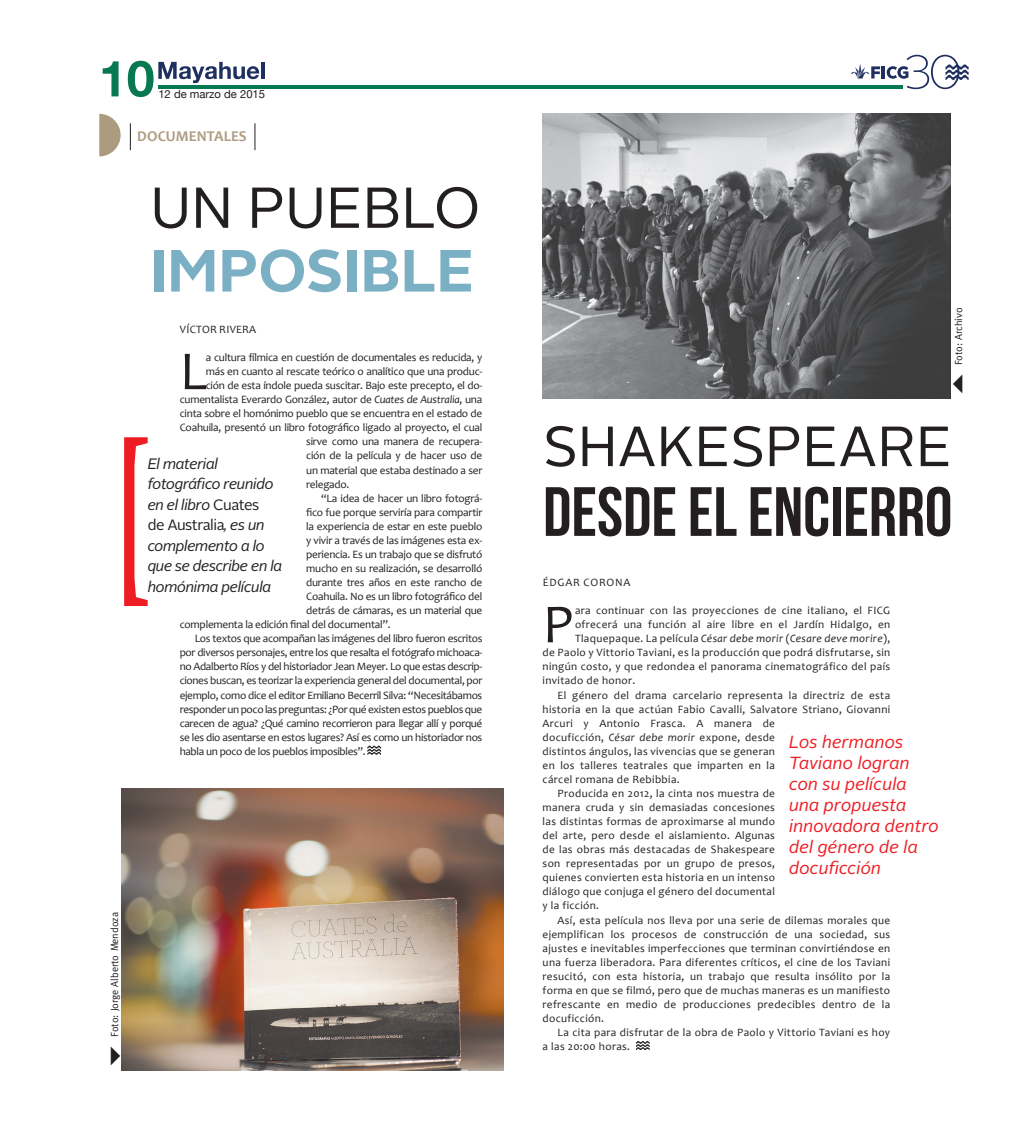
<style>
.page{position:relative;width:1025px;height:1125px;background:#fff}
.page>*{position:absolute;margin:0;border:0;box-sizing:border-box;transform-origin:0 0}
.t1{font:69.5px "Bebas Neue";color:#231f20}
.t2{font:700 59.38px "Alright Sans";color:#7bb0c4}
.t3{font:57.5px "Alright Sans";color:#231f20}
.t4{font:56.5px "Alright Sans";color:#231f20}
.t5{font:55.5px "Candara";color:#231f20}
.t6{font:700 50px "Helvetica Neue";color:#087851}
.t7{font:italic 17.5px/21px "Alright Sans";color:#ee1d23}
.t8{font:italic 15px/20.5px "Alright Sans";letter-spacing:-.03em;color:#231f20}
.t9{font:700 15px "Candara";color:#ae9d81}
.t10{font:11.25px "Candara";letter-spacing:-.02em;color:#231f20}
.t11{font:11.25px "Candara";letter-spacing:.03em;color:#231f20}
.t12{font:italic 11.25px "Candara";letter-spacing:.03em;color:#231f20}
.t13{font:11.25px "Helvetica Neue";color:#231f20}
.t14{font:11.25px "Candara";letter-spacing:.02em;color:#231f20}
.t15{font:10.25px "Meta Normal";color:#231f20}
.s1{font-style:italic}
.s2{font-style:normal}
</style>
<div class="page">
<hr style="left:158px;top:85px;width:744px;height:3px;background:#087851">
<svg style="left:158px;top:62px;width:101px;height:21px"></svg>
<hr style="left:261px;top:62px;width:3px;height:17px;background:#1f2f60">
<svg style="left:850px;top:55px;width:118px;height:34px"></svg>
<svg style="left:636px;top:1041px;width:13px;height:9px"></svg>
<svg style="left:367px;top:746px;width:14px;height:9px"></svg>
<img style="left:542px;top:114px;width:408px;height:284px">
<img style="left:121px;top:789px;width:382px;height:281px">
<svg style="left:124px;top:437px;width:24px;height:169px"></svg>
<svg style="left:99px;top:114px;width:22px;height:42px"></svg>
<svg style="left:130px;top:123px;width:1px;height:27px"></svg>
<svg style="left:254px;top:123px;width:1px;height:27px"></svg>
<h3 class="t6" style="left:99px;top:39px;width:57px">10</h3>
<p class="t13" style="left:158px;top:86px;width:108px">12 de marzo de 2015</p>
<h3 class="t9" style="left:137px;top:127px;width:111px">DOCUMENTALES</h3>
<h3 class="t3" style="left:150px;top:169px;width:134px">UN PUE</h3>
<h3 class="t3" style="left:362px;top:169px;width:119px">BLO</h3>
<h2 class="t2" style="left:150px;top:229px;width:325px">IMPOSIBLE</h2>
<p class="t14" style="left:180px;top:322px;width:78px">Víctor Rivera</p>
<h3 class="t5" style="left:180px;top:336px;width:23px">L</h3>
<p class="t10" style="left:206px;top:350px;width:278px">a cultura fílmica en cuestión de documentales es reducida, y</p>
<p class="t10" style="left:206px;top:364px;width:278px">más en cuanto al rescate teórico o analítico que una produc-</p>
<p class="t10" style="left:206px;top:378px;width:278px">ción de esta índole pueda suscitar. Bajo este precepto, el do-</p>
<p class="t10" style="left:180px;top:393px;width:304px">cumentalista Everardo González, autor de <span class="s1">Cuates de Australia</span>, una</p>
<p class="t10" style="left:180px;top:407px;width:304px">cinta sobre el homónimo pueblo que se encuentra en el estado de</p>
<p class="t10" style="left:180px;top:421px;width:304px">Coahuila, presentó un libro fotográfico ligado al proyecto, el cual</p>
<p class="t10" style="left:306px;top:435px;width:178px">sirve como una manera de recupera-</p>
<p class="t10" style="left:306px;top:449px;width:178px">ción de la película y de hacer uso de</p>
<p class="t10" style="left:306px;top:463px;width:178px">un material que estaba destinado a ser</p>
<p class="t10" style="left:306px;top:477px;width:45px">relegado.</p>
<p class="t10" style="left:321px;top:491px;width:162px">“La idea de hacer un libro fotográ-</p>
<p class="t10" style="left:306px;top:505px;width:178px">fico fue porque serviría para compartir</p>
<p class="t10" style="left:306px;top:519px;width:177px">la experiencia de estar en este pueblo</p>
<p class="t10" style="left:306px;top:533px;width:178px">y vivir a través de las imágenes esta ex-</p>
<p class="t10" style="left:306px;top:547px;width:178px">periencia. Es un trabajo que se disfrutó</p>
<p class="t10" style="left:306px;top:561px;width:178px">mucho en su realización, se desarrolló</p>
<p class="t10" style="left:306px;top:575px;width:177px">durante tres años en este rancho de</p>
<p class="t10" style="left:306px;top:589px;width:178px">Coahuila. No es un libro fotográfico del</p>
<p class="t10" style="left:306px;top:603px;width:178px">detrás de cámaras, es un material que</p>
<p class="t10" style="left:180px;top:618px;width:212px">complementa la edición final del documental”.</p>
<p class="t10" style="left:195px;top:632px;width:289px">Los textos que acompañan las imágenes del libro fueron escritos</p>
<p class="t10" style="left:180px;top:646px;width:304px">por diversos personajes, entre los que resalta el fotógrafo michoaca-</p>
<p class="t10" style="left:180px;top:660px;width:304px">no Adalberto Ríos y del historiador Jean Meyer. Lo que estas descrip-</p>
<p class="t10" style="left:180px;top:674px;width:304px">ciones buscan, es teorizar la experiencia general del documental, por</p>
<p class="t10" style="left:180px;top:688px;width:304px">ejemplo, como dice el editor Emiliano Becerril Silva: “N ecesitábamos</p>
<p class="t10" style="left:180px;top:702px;width:304px">responder un poco las preguntas: ¿Por qué existen estos pueblos que</p>
<p class="t10" style="left:180px;top:716px;width:304px">carecen de agua? ¿Qué camino recorrieron para llegar allí y porqué</p>
<p class="t10" style="left:180px;top:730px;width:304px">se les dio asentarse en estos lugares? Así es como un historiador nos</p>
<p class="t10" style="left:180px;top:744px;width:187px">habla un poco de los pueblos imposibles”.</p>
<h3 class="t8" style="left:148px;top:454px;width:136px">El material fotográfico reunido en el libro <span class="s2">CUATES<br>DE AUSTRALIA</span>, es un complemento a lo que se describe en la homónima película</h3>
<p class="t15" style="left:109px;top:1037px;width:126px;rotate:-90deg">Foto: Jorge Alberto Mendoza</p>
<p class="t15" style="left:952px;top:365px;width:59px;rotate:-90deg">Foto: Archivo</p>
<h3 class="t4" style="left:543px;top:408px;width:187px">SHAKESPE</h3>
<h3 class="t4" style="left:837px;top:408px;width:107px">ARE</h3>
<h1 class="t1" style="left:543px;top:474px;width:410px">DESDE EL ENCIERRO</h1>
<p class="t10" style="left:542px;top:575px;width:73px">ÉDGAR CO RONA</p>
<h3 class="t5" style="left:542px;top:589px;width:32px">P</h3>
<p class="t11" style="left:574px;top:603px;width:317px">ara continuar con las proyecciones de cine italiano, el FICG</p>
<p class="t11" style="left:574px;top:618px;width:316px">ofrecerá una función al aire libre en el Jardín Hidalgo, en</p>
<p class="t12" style="left:574px;top:632px;width:316px"><span class="s2">Tlaquepaque. La película</span> César debe morir <span class="s2">(</span>Cesare deve morire<span class="s2">),</span></p>
<p class="t11" style="left:542px;top:646px;width:349px">de Paolo y Vittorio Taviani, es la producción que podrá disfrutarse, sin</p>
<p class="t11" style="left:542px;top:660px;width:349px">ningún costo, y que redondea el panorama cinematográfico del país</p>
<p class="t10" style="left:542px;top:674px;width:94px">invitado de honor.</p>
<p class="t11" style="left:557px;top:688px;width:334px">El género del drama carcelario representa la directriz de esta</p>
<p class="t11" style="left:542px;top:702px;width:349px">historia en la que actúan Fabio Cavalli, Salvatore Striano, Giovanni</p>
<p class="t11" style="left:542px;top:716px;width:234px">Arcuri y Antonio Frasca. A manera de</p>
<p class="t11" style="left:542px;top:730px;width:234px">docuficción, <span class="s1">César debe morir</span> expone, desde</p>
<p class="t11" style="left:542px;top:744px;width:234px">distintos ángulos, las vivencias que se generan</p>
<p class="t11" style="left:542px;top:758px;width:234px">en los talleres teatrales que imparten en la</p>
<p class="t11" style="left:542px;top:772px;width:138px">cárcel romana de Rebibbia.</p>
<p class="t11" style="left:557px;top:786px;width:219px">Producida en 2012, la cinta nos muestra de</p>
<p class="t11" style="left:542px;top:800px;width:234px">manera cruda y sin demasiadas concesiones</p>
<p class="t11" style="left:542px;top:814px;width:234px">las distintas formas de aproximarse al mundo</p>
<p class="t11" style="left:542px;top:828px;width:234px">del arte, pero desde el aislamiento. Algunas</p>
<p class="t11" style="left:542px;top:843px;width:234px">de las obras más destacadas de Shakespeare</p>
<p class="t11" style="left:542px;top:857px;width:234px">son representadas por un grupo de presos,</p>
<p class="t11" style="left:542px;top:871px;width:234px">quienes convierten esta historia en un intenso</p>
<p class="t11" style="left:542px;top:885px;width:234px">diálogo que conjuga el género del documental</p>
<p class="t10" style="left:542px;top:899px;width:58px">y la ficción.</p>
<p class="t11" style="left:557px;top:913px;width:334px">Así, esta película nos lleva por una serie de dilemas morales que</p>
<p class="t11" style="left:542px;top:927px;width:349px">ejemplifican los procesos de construcción de una sociedad, sus</p>
<p class="t11" style="left:542px;top:941px;width:349px">ajustes e inevitables imperfecciones que terminan convirtiéndose en</p>
<p class="t11" style="left:542px;top:955px;width:349px">una fuerza liberadora. Para diferentes críticos, el cine de los Taviani</p>
<p class="t11" style="left:542px;top:969px;width:349px">resucitó, con esta historia, un trabajo que resulta insólito por la</p>
<p class="t11" style="left:542px;top:983px;width:349px">forma en que se filmó, pero que de muchas maneras es un manifiesto</p>
<p class="t11" style="left:542px;top:997px;width:349px">refrescante en medio de producciones predecibles dentro de la</p>
<p class="t10" style="left:542px;top:1011px;width:63px">docuficción.</p>
<p class="t11" style="left:557px;top:1025px;width:334px">La cita para disfrutar de la obra de Paolo y Vittorio Taviani es hoy</p>
<p class="t10" style="left:542px;top:1039px;width:89px">a las 20:00 horas.</p>
<h3 class="t7" style="left:788px;top:732px;width:151px">Los hermanos<br>Taviano logran con su película una propuesta innovadora dentro del género de la docuficción</h3>
</div>
